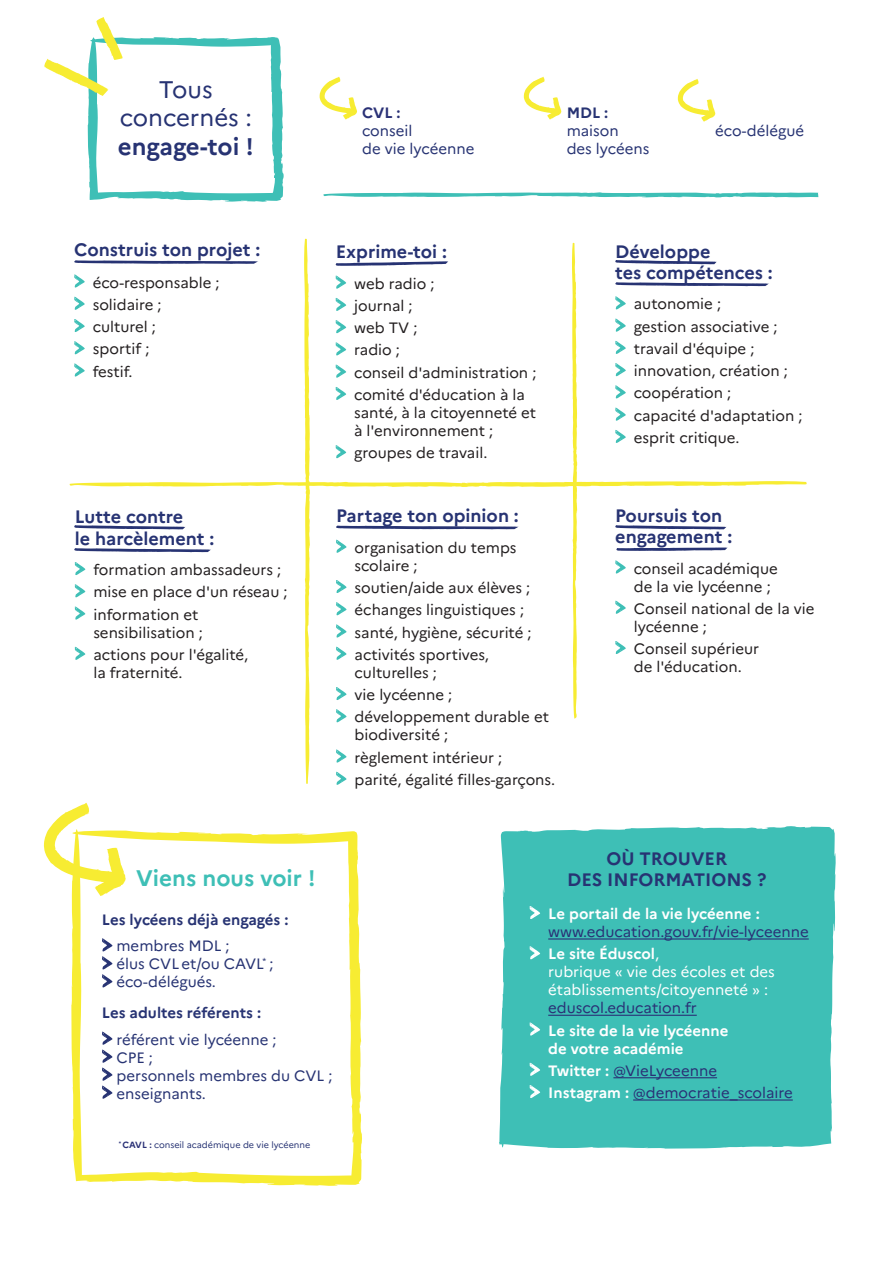
<style>
.page{position:relative;width:893px;height:1263px;background:#fff}
.page>*{position:absolute;margin:0;border:0;box-sizing:border-box;transform-origin:0 0}
.t1{font:24px/28.8px "Marianne";color:#273373;text-align:center}
.t2{font:700 24px "Marianne";color:#273373}
.t3{font:700 22.5px "Marianne";color:#3ebfb6}
.t4{font:700 18px/21.6px "Marianne";color:#273373}
.t5{font:15px/22.2px "Marianne";color:#231f20}
.t6{font:15px/18px "Marianne";color:#273373}
.t7{font:15px/22.2px "Marianne";color:#2a3176}
.t8{font:700 15px/18px "Marianne";color:#fff}
.t9{font:15px/18px "Marianne";color:#fff}
.t10{font:700 15px "Marianne";color:#273373}
.t11{font:700 15px "Marianne";color:#2a3176}
.t12{font:9px "Marianne";color:#273373}
.s1{font-weight:700;color:#2a3176}
.s2{font-weight:700;color:#fff}
.s3{color:#fff}
</style>
<div class="page">
<div style="left:499px;top:826px;width:337px;height:323px;background:#3ebfb6"></div>
<hr style="left:548px;top:938px;width:261px;height:1px;background:#2a3176">
<hr style="left:548px;top:1015px;width:149px;height:1px;background:#2a3176">
<hr style="left:613px;top:1077px;width:104px;height:1px;background:#2a3176">
<hr style="left:633px;top:1099px;width:160px;height:1px;background:#2a3176">
<svg style="left:530px;top:906px;width:10px;height:13px"></svg>
<svg style="left:530px;top:946px;width:10px;height:13px"></svg>
<svg style="left:530px;top:1022px;width:10px;height:13px"></svg>
<svg style="left:530px;top:1063px;width:10px;height:13px"></svg>
<svg style="left:530px;top:1085px;width:10px;height:13px"></svg>
<svg style="left:71px;top:830px;width:291px;height:356px"></svg>
<svg style="left:44px;top:803px;width:82px;height:93px"></svg>
<svg style="left:320px;top:77px;width:37px;height:42px"></svg>
<svg style="left:524px;top:77px;width:37px;height:42px"></svg>
<svg style="left:678px;top:79px;width:37px;height:43px"></svg>
<svg style="left:44px;top:17px;width:240px;height:185px"></svg>
<svg style="left:323px;top:192px;width:495px;height:6px"></svg>
<svg style="left:69px;top:238px;width:738px;height:547px"></svg>
<h1 class="t1" style="left:120px;top:75px;width:134px">Tous concernés :</h1>
<h1 class="t2" style="left:118px;top:132px;width:138px">engage-toi !</h1>
<p class="t4" style="left:74px;top:239px;width:187px">Construis ton projet :</p>
<p class="t5" style="left:93px;top:271px;width:128px">éco-responsable ; solidaire ; culturel ;<br>sportif ;<br>festif.</p>
<p class="t4" style="left:75px;top:506px;width:141px">Lutte contre<br>le harcèlement :</p>
<p class="t5" style="left:93px;top:559px;width:196px">formation ambassadeurs ; mise en place d'un réseau ; information et</p>
<p class="t5" style="left:93px;top:621px;width:156px">sensibilisation ; actions pour l'égalité,</p>
<p class="t5" style="left:93px;top:661px;width:91px">la fraternité.</p>
<p class="t11" style="left:362px;top:104px;width:40px">CVL :</p>
<p class="t6" style="left:362px;top:122px;width:114px">conseil<br>de vie lycéenne</p>
<p class="t10" style="left:567px;top:103px;width:43px">MDL :</p>
<p class="t6" style="left:567px;top:121px;width:84px">maison<br>des lycéens</p>
<p class="t6" style="left:715px;top:122px;width:91px">éco-délégué</p>
<p class="t4" style="left:336px;top:240px;width:113px">Exprime-toi :</p>
<p class="t5" style="left:354px;top:272px;width:184px">web radio ;<br>journal ;<br>web TV ;<br>radio ;<br>conseil d'administration ; comité d'éducation à la</p>
<p class="t5" style="left:354px;top:404px;width:183px;line-height:18px">santé, à la citoyenneté et à l'environnement ;</p>
<p class="t5" style="left:354px;top:442px;width:135px">groupes de travail.</p>
<p class="t4" style="left:336px;top:504px;width:184px">Partage ton opinion :</p>
<p class="t5" style="left:355px;top:538px;width:163px;line-height:18px">organisation du temps scolaire ;</p>
<p class="t5" style="left:355px;top:576px;width:179px">soutien/aide aux élèves ; échanges linguistiques ; santé, hygiène, sécurité ; activités sportives,</p>
<p class="t5" style="left:355px;top:661px;width:196px">culturelles ;<br>vie lycéenne ; développement durable et</p>
<p class="t5" style="left:355px;top:724px;width:202px">biodiversité ;<br>règlement intérieur ;<br>parité, égalité filles-garçons.</p>
<p class="t4" style="left:615px;top:240px;width:159px">Développe<br>tes compétences :</p>
<p class="t5" style="left:634px;top:293px;width:170px">autonomie ;<br>gestion associative ; travail d'équipe ; innovation, création ; coopération ;<br>capacité d'adaptation ; esprit critique.</p>
<p class="t4" style="left:615px;top:504px;width:118px">Poursuis ton engagement :</p>
<p class="t5" style="left:634px;top:559px;width:145px;line-height:18px">conseil académique de la vie lycéenne ;</p>
<p class="t5" style="left:634px;top:599px;width:182px;line-height:18px">Conseil national de la vie lycéenne ;</p>
<p class="t5" style="left:634px;top:640px;width:127px;line-height:18px">Conseil supérieur de l'éducation.</p>
<h2 class="t3" style="left:136px;top:865px;width:181px">Viens nous voir !</h2>
<p class="t10" style="left:102px;top:910px;width:188px">Les lycéens déjà engagés :</p>
<p class="t6" style="left:116px;top:937px;width:159px">membres MDL ;<br>élus CVL et/ou CAVL<sup>*</sup> ; éco-délégués.</p>
<p class="t10" style="left:102px;top:1004px;width:161px">Les adultes référents :</p>
<p class="t6" style="left:116px;top:1030px;width:218px">référent vie lycéenne ;<br>CPE ;<br>personnels membres du CVL ; enseignants.</p>
<p class="t12" style="left:119px;top:1140px;width:193px"><sup>*</sup> <span class="s1">CAVL :</span> conseil académique de vie lycéenne</p>
<p class="t4" style="left:567px;top:847px;width:201px;text-align:center">OÙ TROUVER<br>DES INFORMATIONS ?</p>
<p class="t8" style="left:548px;top:905px;width:213px">Le portail de la vie lycéenne :</p>
<p class="t7" style="left:548px;top:920px;width:262px">www.education.gouv.fr/vie-lyceenne<br><span class="s2">Le site Éduscol</span><span class="s3">,</span></p>
<p class="t9" style="left:548px;top:963px;width:228px">rubrique « vie des écoles et des établissements/citoyenneté » :</p>
<p class="t7" style="left:548px;top:997px;width:150px">eduscol.education.fr</p>
<p class="t8" style="left:548px;top:1021px;width:182px">Le site de la vie lycéenne de votre académie</p>
<p class="t7" style="left:548px;top:1059px;width:246px"><span class="s2">Twitter :</span> @VieLyceenne<br><span class="s2">Instagram :</span> @democratie_scolaire</p>
</div>
